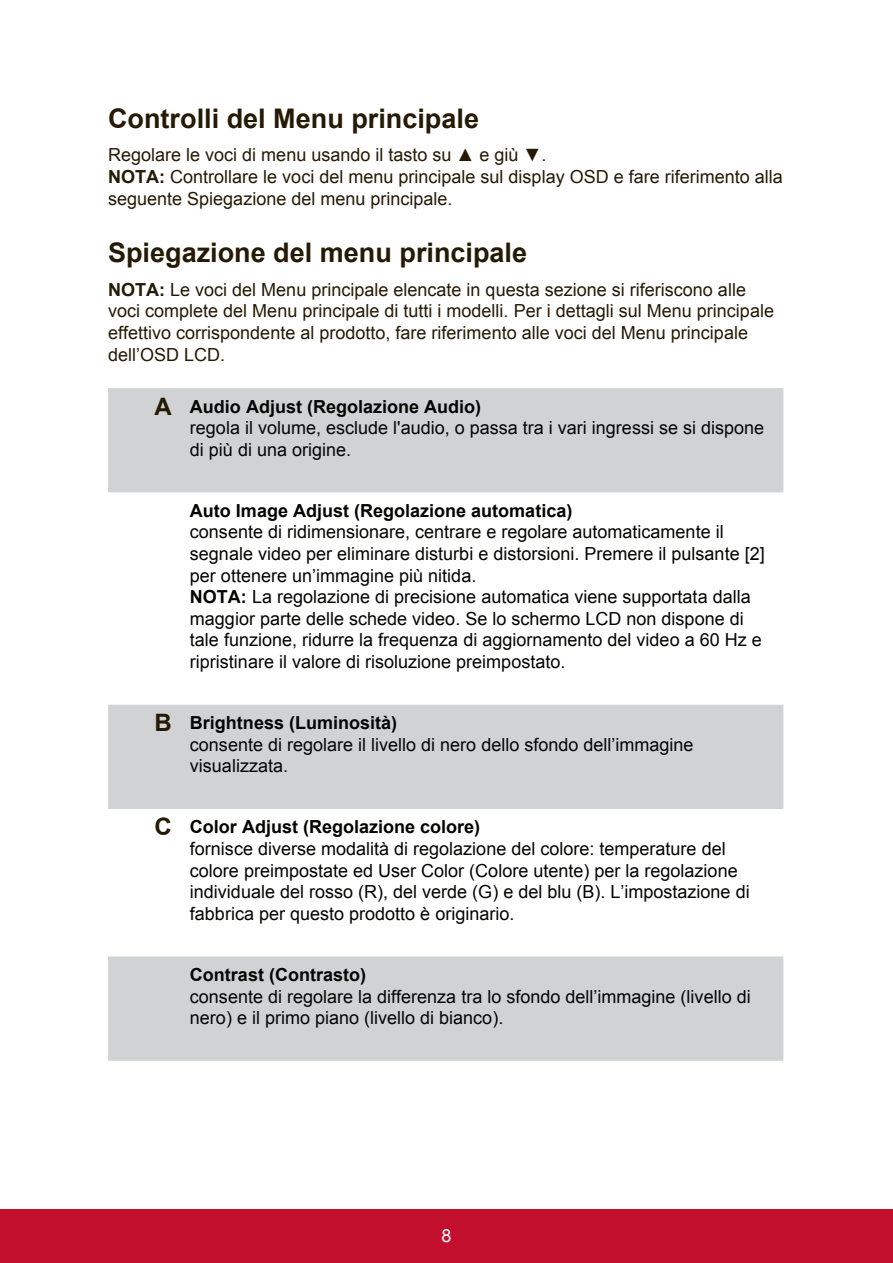
<style>
.page{position:relative;width:893px;height:1263px;background:#fff}
.page>*{position:absolute;margin:0;border:0;box-sizing:border-box;transform-origin:0 0}
.t1{font:700 27px "Arial";color:#251a05}
.t2{font:18px/21.6px "Arial";color:#040503}
.t3{font:18px/21.6px "Arial";color:#251a05}
.t4{font:700 18px "Arial";color:#040503}
.t5{font:18px "Arial";color:#fff}
.s1{font-weight:700}
.s2{font-weight:700;font-size:24px;color:#251a05}
</style>
<div class="page">
<div style="left:0;top:1210px;width:892px;height:53px;background:#c3102f"></div>
<svg style="left:108px;top:388px;width:675px;height:672px"></svg>
<h1 class="t1" style="left:108px;top:100px;width:372px">Controlli del Menu principale</h1>
<p class="t3" style="left:108px;top:144px;width:676px">Regolare le voci di menu usando il tasto su ▲ e giù ▼.<br><span class="s1">NOTA:</span> Controllare le voci del menu principale sul display OSD e fare riferimento alla seguente Spiegazione del menu principale.</p>
<h1 class="t1" style="left:108px;top:234px;width:420px">Spiegazione del menu principale</h1>
<p class="t3" style="left:108px;top:279px;width:667px"><span class="s1">NOTA:</span> Le voci del Menu principale elencate in questa sezione si riferiscono alle voci complete del Menu principale di tutti i modelli. Per i dettagli sul Menu principale effettivo corrispondente al prodotto, fare riferimento alle voci del Menu principale dell’OSD LCD.</p>
<p class="t2" style="left:190px;top:395px;width:575px;text-indent:-35px"><span class="s2">A</span> <span class="s1">Audio Adjust (Regolazione Audio)<br></span>regola il volume, esclude l'audio, o passa tra i vari ingressi se si dispone di più di una origine.</p>
<p class="t4" style="left:190px;top:498px;width:384px">Auto Image Adjust (Regolazione automatica)</p>
<p class="t2" style="left:190px;top:521px;width:576px">consente di ridimensionare, centrare e regolare automaticamente il segnale video per eliminare disturbi e distorsioni. Premere il pulsante [2] per ottenere un’immagine più nitida.<br><span class="s1">NOTA:</span> La regolazione di precisione automatica viene supportata dalla maggior parte delle schede video. Se lo schermo LCD non dispone di tale funzione, ridurre la frequenza di aggiornamento del video a 60 Hz e ripristinare il valore di risoluzione preimpostato.</p>
<p class="t2" style="left:190px;top:712px;width:505px;text-indent:-35px"><span class="s2">B</span> <span class="s1">Brightness (Luminosità)<br></span>consente di regolare il livello di nero dello sfondo dell’immagine visualizzata.</p>
<p class="t2" style="left:190px;top:816px;width:561px;text-indent:-35px"><span class="s2">C</span> <span class="s1">Color Adjust (Regolazione colore)<br></span>fornisce diverse modalità di regolazione del colore: temperature del colore preimpostate ed User Color (Colore utente) per la regolazione individuale del rosso (R), del verde (G) e del blu (B). L’impostazione di fabbrica per questo prodotto è originario.</p>
<p class="t4" style="left:190px;top:962px;width:177px">Contrast (Contrasto)</p>
<p class="t2" style="left:190px;top:985px;width:562px">consente di regolare la differenza tra lo sfondo dell’immagine (livello di nero) e il primo piano (livello di bianco).</p>
<p class="t5" style="left:441px;top:1223px;width:12px">8</p>
</div>
